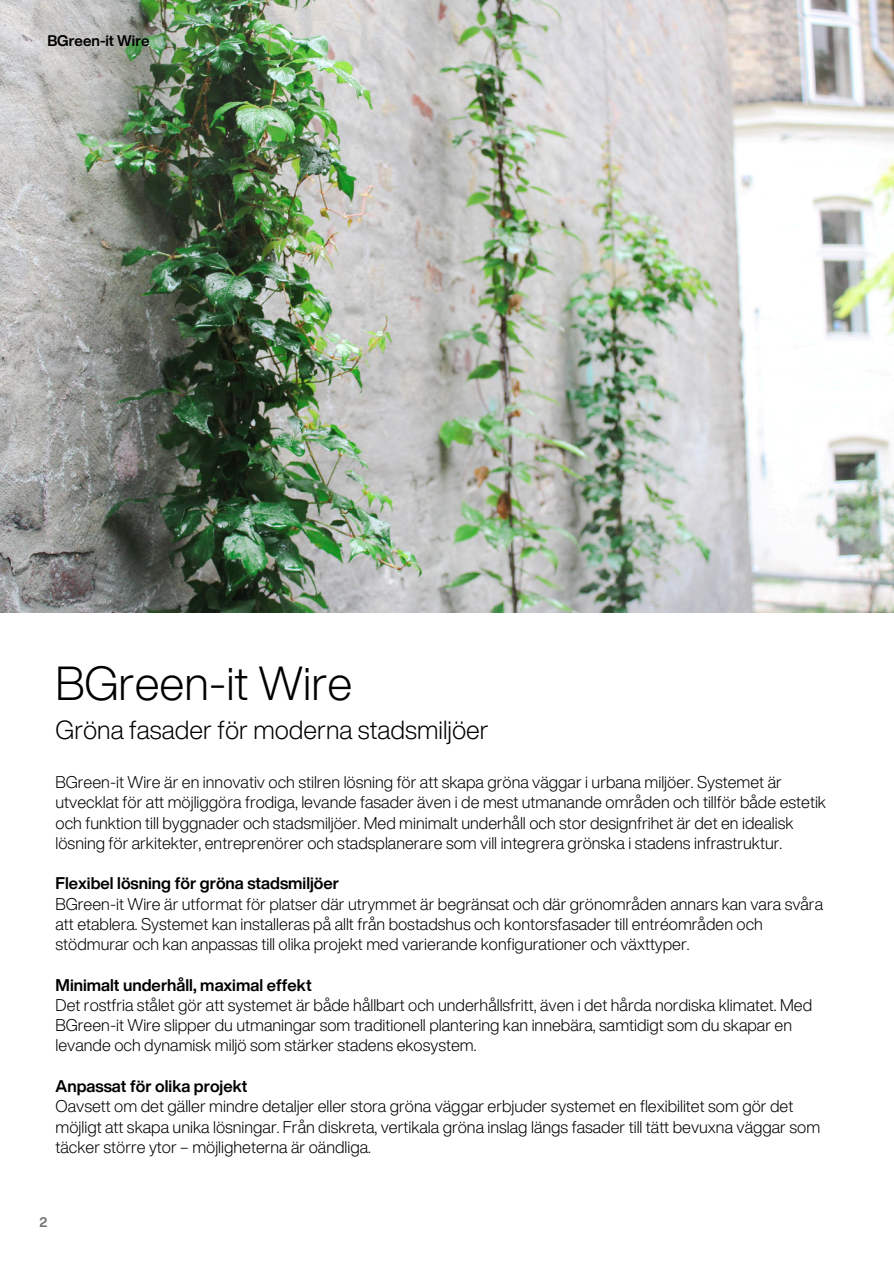
<style>
.page{position:relative;width:894px;height:1264px;background:#fff}
.page>*{position:absolute;margin:0;border:0;box-sizing:border-box;transform-origin:0 0}
.t1{font:300 46.5px "Helvetica Now Display";color:#000}
.t2{font:300 25.5px "Helvetica Now Display";color:#000}
.t3{font:300 16.5px/20.2px "Helvetica Now Display";color:#000}
.t4{font:700 16.5px "Helvetica Now Display";color:#000}
.t5{font:700 15px "Helvetica Now Display";color:#000}
.t6{font:700 13.5px "Helvetica Now Display";color:#737373}
</style>
<div class="page">
<img style="left:0;top:0;width:893px;height:613px">
<p class="t5" style="left:47px;top:30px;width:104px">BGreen-it Wire</p>
<p class="t1" style="left:56px;top:648px;width:298px">BGreen-it Wire</p>
<p class="t2" style="left:56px;top:710px;width:434px">Gröna fasader för moderna stadsmiljöer</p>
<h3 class="t3" style="left:56px;top:771px;width:771px">BGreen-it Wire är en innovativ och stilren lösning för att skapa gröna väggar i urbana miljöer. Systemet är utvecklat för att möjliggöra frodiga, levande fasader även i de mest utmanande områden och tillför både estetik och funktion till byggnader och stadsmiljöer. Med minimalt underhåll och stor designfrihet är det en idealisk lösning för arkitekter, entreprenörer och stadsplanerare som vill integrera grönska i stadens infrastruktur.</h3>
<h2 class="t4" style="left:56px;top:871px;width:285px">Flexibel lösning för gröna stadsmiljöer</h2>
<p class="t3" style="left:56px;top:893px;width:768px">BGreen-it Wire är utformat för platser där utrymmet är begränsat och där grönområden annars kan vara svåra att etablera. Systemet kan installeras på allt från bostadshus och kontorsfasader till entréområden och stödmurar och kan anpassas till olika projekt med varierande konfigurationer och växttyper.</p>
<p class="t4" style="left:56px;top:972px;width:257px">Minimalt underhåll, maximal effekt</p>
<p class="t3" style="left:56px;top:994px;width:758px">Det rostfria stålet gör att systemet är både hållbart och underhållsfritt, även i det hårda nordiska klimatet. Med<br>BGreen-it Wire slipper du utmaningar som traditionell plantering kan innebära, samtidigt som du skapar en levande och dynamisk miljö som stärker stadens ekosystem.</p>
<p class="t4" style="left:56px;top:1073px;width:193px">Anpassat för olika projekt</p>
<p class="t3" style="left:56px;top:1095px;width:766px">Oavsett om det gäller mindre detaljer eller stora gröna väggar erbjuder systemet en flexibilitet som gör det möjligt att skapa unika lösningar. Från diskreta, vertikala gröna inslag längs fasader till tätt bevuxna väggar som täcker större ytor – möjligheterna är oändliga.</p>
<p class="t6" style="left:39px;top:1211px;width:9px">2</p>
</div>
